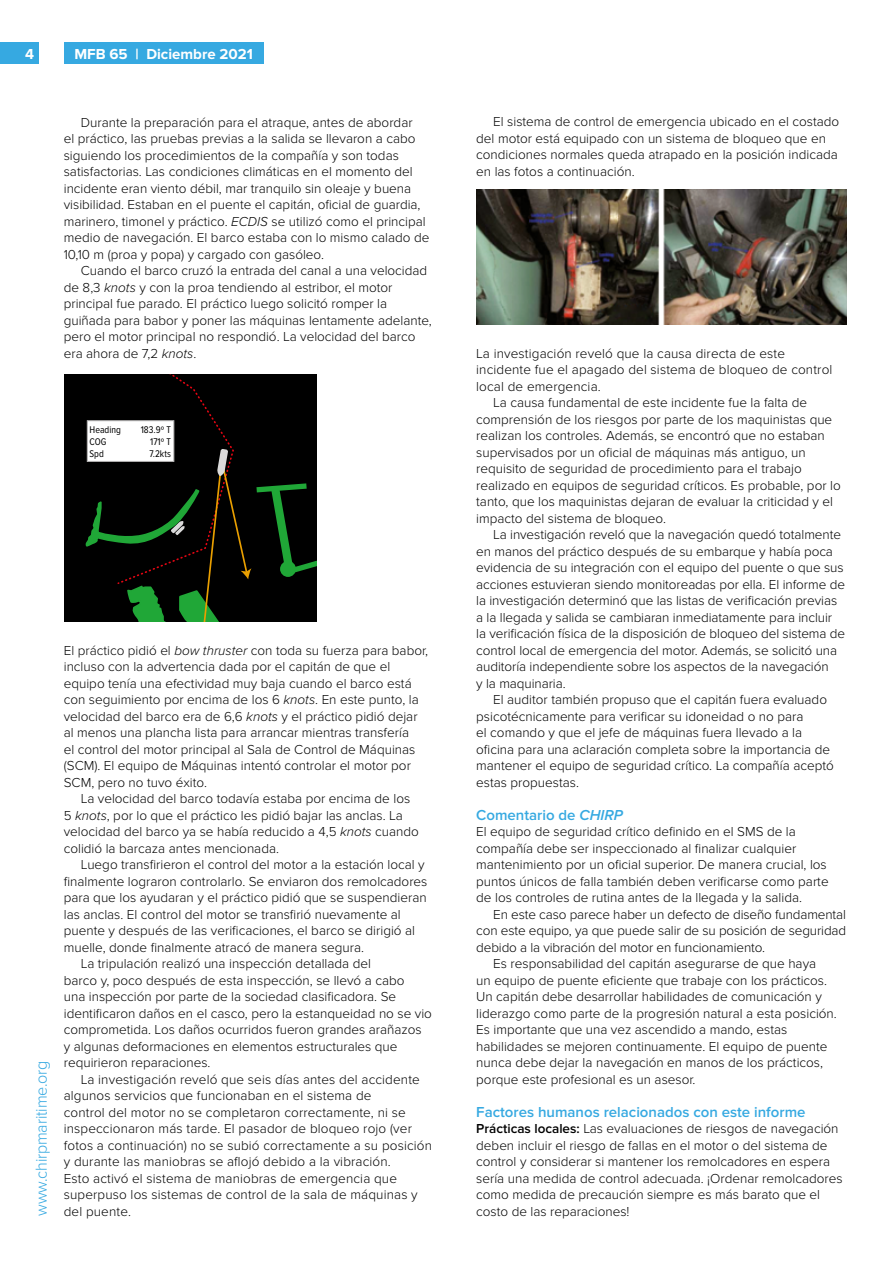
<style>
.page{position:relative;width:893px;height:1263px;background:#fff}
.page>*{position:absolute;margin:0;border:0;box-sizing:border-box;transform-origin:0 0}
.t1{font:300 16.5px "Proxima Nova";letter-spacing:-.01em;color:#36a9e1}
.t2{font:600 15px "Proxima Nova";color:#36a9e1}
.t3{font:700 15px "Proxima Nova";color:#fff}
.t4{font:300 13.5px/16.5px "Proxima Nova";color:#000}
.t5{font:10.05px "Proxima Nova Cond";color:#000}
.s1{font-style:italic}
.s2{font-weight:600}
</style>
<div class="page">
<div style="left:64px;top:42px;width:200px;height:22px;background:#36a9e1"></div>
<div style="left:0;top:43px;width:38px;height:21px;background:#36a9e1"></div>
<div style="left:64px;top:374px;width:252px;height:248px;background:#000"></div>
<svg style="left:85px;top:374px;width:231px;height:248px"></svg>
<div style="left:87px;top:420px;width:87px;height:42px;background:#fff;border:1px solid #b3b2b2"></div>
<img style="left:476px;top:189px;width:370px;height:136px">
<p class="t3" style="left:25px;top:45px;width:10px">4</p>
<p class="t3" style="left:74px;top:45px;width:180px">MFB 65 | Diciembre 2021</p>
<p class="t4" style="left:64px;top:114px;width:367px;text-indent:17px">Durante la preparación para el atraque, antes de abordar<br>el práctico, las pruebas previas a la salida se llevaron a cabo siguiendo los procedimientos de la compañía y son todas satisfactorias. Las condiciones climáticas en el momento del incidente eran viento débil, mar tranquilo sin oleaje y buena visibilidad. Estaban en el puente el capitán, oficial de guardia, marinero, timonel y práctico. <span class="s1">ECDIS</span> se utilizó como el principal medio de navegación. El barco estaba con lo mismo calado de 10,10 m (proa y popa) y cargado con gasóleo.</p>
<p class="t4" style="left:64px;top:263px;width:370px;text-indent:17px">Cuando el barco cruzó la entrada del canal a una velocidad de 8,3 <span class="s1">knots</span> y con la proa tendiendo al estribor, el motor principal fue parado. El práctico luego solicitó romper la guiñada para babor y poner las máquinas lentamente adelante, pero el motor principal no respondió. La velocidad del barco era ahora de 7,2 <span class="s1">knots</span>.</p>
<p class="t5" style="left:90px;top:424px;width:33px">Heading</p>
<p class="t5" style="left:141px;top:424px;width:32px">183.9º T</p>
<p class="t5" style="left:90px;top:436px;width:19px">COG</p>
<p class="t5" style="left:150px;top:436px;width:22px">171º T</p>
<p class="t5" style="left:90px;top:448px;width:16px">Spd</p>
<p class="t5" style="left:149px;top:448px;width:23px">7.2kts</p>
<p class="t1" style="left:32px;top:1216px;width:157px;rotate:-90deg">www.chirpmaritime.org</p>
<p class="t4" style="left:64px;top:642px;width:366px">El práctico pidió el <span class="s1">bow thruster</span> con toda su fuerza para babor, incluso con la advertencia dada por el capitán de que el equipo tenía una efectividad muy baja cuando el barco está con seguimiento por encima de los 6 <span class="s1">knots</span>. En este punto, la velocidad del barco era de 6,6 <span class="s1">knots</span> y el práctico pidió dejar al menos una plancha lista para arrancar mientras transfería<br>el control del motor principal al Sala de Control de Máquinas (SCM). El equipo de Máquinas intentó controlar el motor por SCM, pero no tuvo éxito.</p>
<p class="t4" style="left:64px;top:791px;width:357px;text-indent:17px">La velocidad del barco todavía estaba por encima de los 5 <span class="s1">knots</span>, por lo que el práctico les pidió bajar las anclas. La velocidad del barco ya se había reducido a 4,5 <span class="s1">knots</span> cuando colidió la barcaza antes mencionada.</p>
<p class="t4" style="left:81px;top:857px;width:345px">Luego transfirieron el control del motor a la estación local y</p>
<p class="t4" style="left:64px;top:873px;width:365px">finalmente lograron controlarlo. Se enviaron dos remolcadores</p>
<p class="t4" style="left:64px;top:890px;width:364px">para que los ayudaran y el práctico pidió que se suspendieran</p>
<p class="t4" style="left:64px;top:906px;width:339px">las anclas. El control del motor se transfirió nuevamente al</p>
<p class="t4" style="left:64px;top:923px;width:353px">puente y después de las verificaciones, el barco se dirigió al</p>
<p class="t4" style="left:64px;top:939px;width:302px">muelle, donde finalmente atracó de manera segura.</p>
<p class="t4" style="left:81px;top:956px;width:292px">La tripulación realizó una inspección detallada del</p>
<p class="t4" style="left:64px;top:972px;width:342px">barco y, poco después de esta inspección, se llevó a cabo</p>
<p class="t4" style="left:64px;top:989px;width:334px">una inspección por parte de la sociedad clasificadora. Se</p>
<p class="t4" style="left:64px;top:1005px;width:370px">identificaron daños en el casco, pero la estanqueidad no se vio</p>
<p class="t4" style="left:64px;top:1022px;width:359px">comprometida. Los daños ocurridos fueron grandes arañazos</p>
<p class="t4" style="left:64px;top:1038px;width:335px">y algunas deformaciones en elementos estructurales que</p>
<p class="t4" style="left:64px;top:1055px;width:148px">requirieron reparaciones.</p>
<p class="t4" style="left:81px;top:1071px;width:341px">La investigación reveló que seis días antes del accidente</p>
<p class="t4" style="left:64px;top:1088px;width:309px">algunos servicios que funcionaban en el sistema de</p>
<p class="t4" style="left:64px;top:1104px;width:343px">control del motor no se completaron correctamente, ni se</p>
<p class="t4" style="left:64px;top:1121px;width:350px">inspeccionaron más tarde. El pasador de bloqueo rojo (ver</p>
<p class="t4" style="left:64px;top:1137px;width:370px">fotos a continuación) no se subió correctamente a su posición</p>
<p class="t4" style="left:64px;top:1154px;width:329px">y durante las maniobras se aflojó debido a la vibración.</p>
<p class="t4" style="left:64px;top:1170px;width:335px">Esto activó el sistema de maniobras de emergencia que</p>
<p class="t4" style="left:64px;top:1187px;width:355px">superpuso los sistemas de control de la sala de máquinas y</p>
<p class="t4" style="left:64px;top:1203px;width:69px">del puente.</p>
<p class="t4" style="left:476px;top:114px;width:365px;text-indent:17px">El sistema de control de emergencia ubicado en el costado del motor está equipado con un sistema de bloqueo que en condiciones normales queda atrapado en la posición indicada en las fotos a continuación.</p>
<p class="t4" style="left:476px;top:345px;width:310px">La investigación reveló que la causa directa de este</p>
<p class="t4" style="left:476px;top:362px;width:358px">incidente fue el apagado del sistema de bloqueo de control</p>
<p class="t4" style="left:476px;top:378px;width:126px">local de emergencia.</p>
<p class="t4" style="left:493px;top:395px;width:315px">La causa fundamental de este incidente fue la falta de</p>
<p class="t4" style="left:476px;top:411px;width:358px">comprensión de los riesgos por parte de los maquinistas que</p>
<p class="t4" style="left:476px;top:428px;width:350px">realizan los controles. Además, se encontró que no estaban</p>
<p class="t4" style="left:476px;top:444px;width:331px">supervisados por un oficial de máquinas más antiguo, un</p>
<p class="t4" style="left:476px;top:461px;width:327px">requisito de seguridad de procedimiento para el trabajo</p>
<p class="t4" style="left:476px;top:477px;width:366px">realizado en equipos de seguridad críticos. Es probable, por lo</p>
<p class="t4" style="left:476px;top:494px;width:358px">tanto, que los maquinistas dejaran de evaluar la criticidad y el</p>
<p class="t4" style="left:476px;top:510px;width:191px">impacto del sistema de bloqueo.</p>
<p class="t4" style="left:493px;top:527px;width:349px">La investigación reveló que la navegación quedó totalmente</p>
<p class="t4" style="left:476px;top:543px;width:358px">en manos del práctico después de su embarque y había poca</p>
<p class="t4" style="left:476px;top:560px;width:369px">evidencia de su integración con el equipo del puente o que sus</p>
<p class="t4" style="left:476px;top:576px;width:370px">acciones estuvieran siendo monitoreadas por ella. El informe de</p>
<p class="t4" style="left:476px;top:593px;width:362px">la investigación determinó que las listas de verificación previas</p>
<p class="t4" style="left:476px;top:609px;width:357px">a la llegada y salida se cambiaran inmediatamente para incluir</p>
<p class="t4" style="left:476px;top:626px;width:370px">la verificación física de la disposición de bloqueo del sistema de</p>
<p class="t4" style="left:476px;top:642px;width:362px">control local de emergencia del motor. Además, se solicitó una</p>
<p class="t4" style="left:476px;top:659px;width:354px">auditoría independiente sobre los aspectos de la navegación</p>
<p class="t4" style="left:476px;top:675px;width:91px">y la maquinaria.</p>
<p class="t4" style="left:493px;top:692px;width:335px">El auditor también propuso que el capitán fuera evaluado</p>
<p class="t4" style="left:476px;top:708px;width:329px">psicotécnicamente para verificar su idoneidad o no para</p>
<p class="t4" style="left:476px;top:725px;width:327px">el comando y que el jefe de máquinas fuera llevado a la</p>
<p class="t4" style="left:476px;top:741px;width:355px">oficina para una aclaración completa sobre la importancia de</p>
<p class="t4" style="left:476px;top:758px;width:359px">mantener el equipo de seguridad crítico. La compañía aceptó</p>
<p class="t4" style="left:476px;top:774px;width:104px">estas propuestas.</p>
<p class="t2" style="left:476px;top:806px;width:148px">Comentario de <span class="s1">CHIRP</span></p>
<p class="t4" style="left:476px;top:824px;width:354px">El equipo de seguridad crítico definido en el SMS de la compañía debe ser inspeccionado al finalizar cualquier mantenimiento por un oficial superior. De manera crucial, los puntos únicos de falla también deben verificarse como parte de los controles de rutina antes de la llegada y la salida.</p>
<p class="t4" style="left:493px;top:906px;width:354px">En este caso parece haber un defecto de diseño fundamental</p>
<p class="t4" style="left:476px;top:923px;width:371px">con este equipo, ya que puede salir de su posición de seguridad</p>
<p class="t4" style="left:476px;top:939px;width:290px">debido a la vibración del motor en funcionamiento.</p>
<p class="t4" style="left:493px;top:956px;width:324px">Es responsabilidad del capitán asegurarse de que haya</p>
<p class="t4" style="left:476px;top:972px;width:352px">un equipo de puente eficiente que trabaje con los prácticos.</p>
<p class="t4" style="left:476px;top:989px;width:347px">Un capitán debe desarrollar habilidades de comunicación y</p>
<p class="t4" style="left:476px;top:1005px;width:362px">liderazgo como parte de la progresión natural a esta posición.</p>
<p class="t4" style="left:476px;top:1022px;width:313px">Es importante que una vez ascendido a mando, estas</p>
<p class="t4" style="left:476px;top:1038px;width:353px">habilidades se mejoren continuamente. El equipo de puente</p>
<p class="t4" style="left:476px;top:1055px;width:348px">nunca debe dejar la navegación en manos de los prácticos,</p>
<p class="t4" style="left:476px;top:1071px;width:221px">porque este profesional es un asesor.</p>
<p class="t2" style="left:476px;top:1103px;width:331px">Factores humanos relacionados con este informe</p>
<p class="t4" style="left:476px;top:1121px;width:368px"><span class="s2">Prácticas locales:</span> Las evaluaciones de riesgos de navegación deben incluir el riesgo de fallas en el motor o del sistema de control y considerar si mantener los remolcadores en espera sería una medida de control adecuada. ¡Ordenar remolcadores como medida de precaución siempre es más barato que el costo de las reparaciones!</p>
</div>
